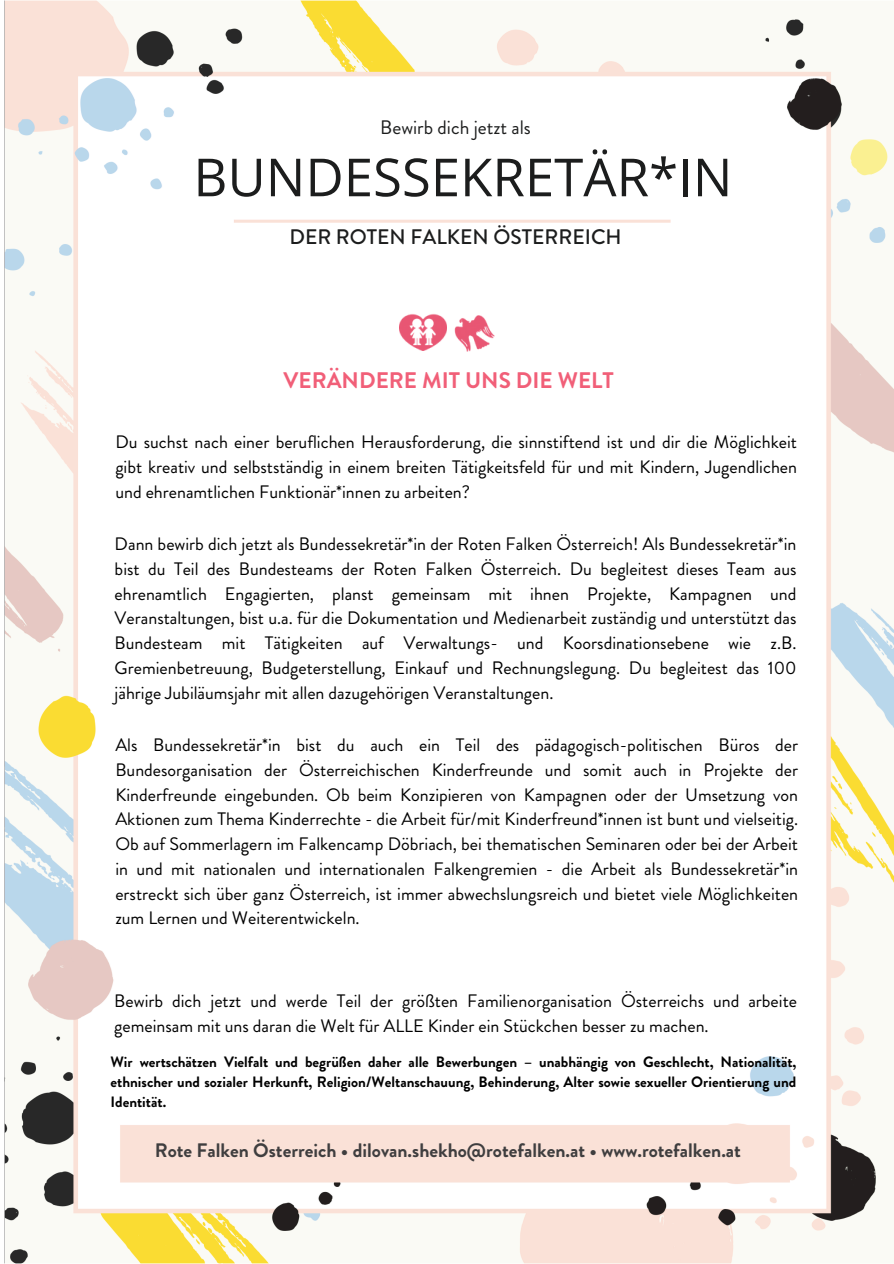
<style>
.page{position:relative;width:894px;height:1264px;background:#fff}
.page>*{position:absolute;margin:0;border:0;box-sizing:border-box;transform-origin:0 0}
.t1{font:52.5px "Open Sans";color:#1c1d1d}
.t2{font:700 22.5px "Brandon Grotesque";color:#f15f78}
.t3{font:500 21px "Brandon Grotesque";color:#1c1d1d}
.t4{font:700 19.5px "Brandon Grotesque";color:#3f3e3f}
.t5{font:19.5px "Brandon Grotesque";color:#1c1d1d}
.t6{font:18px/24.8px "Brandon Grotesque";color:#000;text-align:justify}
.t7{font:700 15px/20.2px "Brandon Grotesque";color:#000;text-align:justify}
</style>
<div class="page">
<img style="left:4px;top:0;width:889px;height:1263px">
<img style="left:399px;top:311px;width:47px;height:39px">
<img style="left:450px;top:311px;width:47px;height:46px">
<p class="t5" style="left:380px;top:114px;width:152px">Bewirb dich jetzt als</p>
<p class="t1" style="left:193px;top:140px;width:540px">BUNDESSEKRETÄR*IN</p>
<p class="t3" style="left:289px;top:221px;width:334px">DER ROTEN FALKEN ÖSTERREICH</p>
<h4 class="t2" style="left:283px;top:364px;width:332px">VERÄNDERE MIT UNS DIE WELT</h4>
<h4 class="t6" style="left:115px;top:429px;width:683px">Du suchst nach einer beruflichen Herausforderung, die sinnstiftend ist und dir die Möglichkeit gibt kreativ und selbstständig in einem breiten Tätigkeitsfeld für und mit Kindern, Jugendlichen und ehrenamtlichen Funktionär*innen zu arbeiten?</h4>
<p class="t6" style="left:115px;top:531px;width:683px">Dann bewirb dich jetzt als Bundessekretär*in der Roten Falken Österreich! Als Bundessekretär*in bist du Teil des Bundesteams der Roten Falken Österreich. Du begleitest dieses Team aus ehrenamtlich Engagierten, planst gemeinsam mit ihnen Projekte, Kampagnen und Veranstaltungen, bist u.a. für die Dokumentation und Medienarbeit zuständig und unterstützt das Bundesteam mit Tätigkeiten auf Verwaltungs- und Koorsdinationsebene wie z.B.<br>Gremienbetreuung, Budgeterstellung, Einkauf und Rechnungslegung. Du begleitest das 100 jährige Jubiläumsjahr mit allen dazugehörigen Veranstaltungen.</p>
<h4 class="t6" style="left:115px;top:732px;width:684px">Als Bundessekretär*in bist du auch ein Teil des pädagogisch-politischen Büros der Bundesorganisation der Österreichischen Kinderfreunde und somit auch in Projekte der Kinderfreunde eingebunden. Ob beim Konzipieren von Kampagnen oder der Umsetzung von Aktionen zum Thema Kinderrechte - die Arbeit für/mit Kinderfreund*innen ist bunt und vielseitig.<br>Ob auf Sommerlagern im Falkencamp Döbriach, bei thematischen Seminaren oder bei der Arbeit in und mit nationalen und internationalen Falkengremien - die Arbeit als Bundessekretär*in erstreckt sich über ganz Österreich, ist immer abwechslungsreich und bietet viele Möglichkeiten zum Lernen und Weiterentwickeln.</h4>
<h4 class="t6" style="left:114px;top:988px;width:684px">Bewirb dich jetzt und werde Teil der größten Familienorganisation Österreichs und arbeite gemeinsam mit uns daran die Welt für ALLE Kinder ein Stückchen besser zu machen.</h4>
<h3 class="t7" style="left:110px;top:1051px;width:687px">Wir wertschätzen Vielfalt und begrüßen daher alle Bewerbungen – unabhängig von Geschlecht, Nationalität, ethnischer und sozialer Herkunft, Religion/Weltanschauung, Behinderung, Alter sowie sexueller Orientierung und Identität.</h3>
<h1 class="t4" style="left:155px;top:1136px;width:587px">Rote Falken Österreich • dilovan.shekho@rotefalken.at • www.rotefalken.at</h1>
</div>
